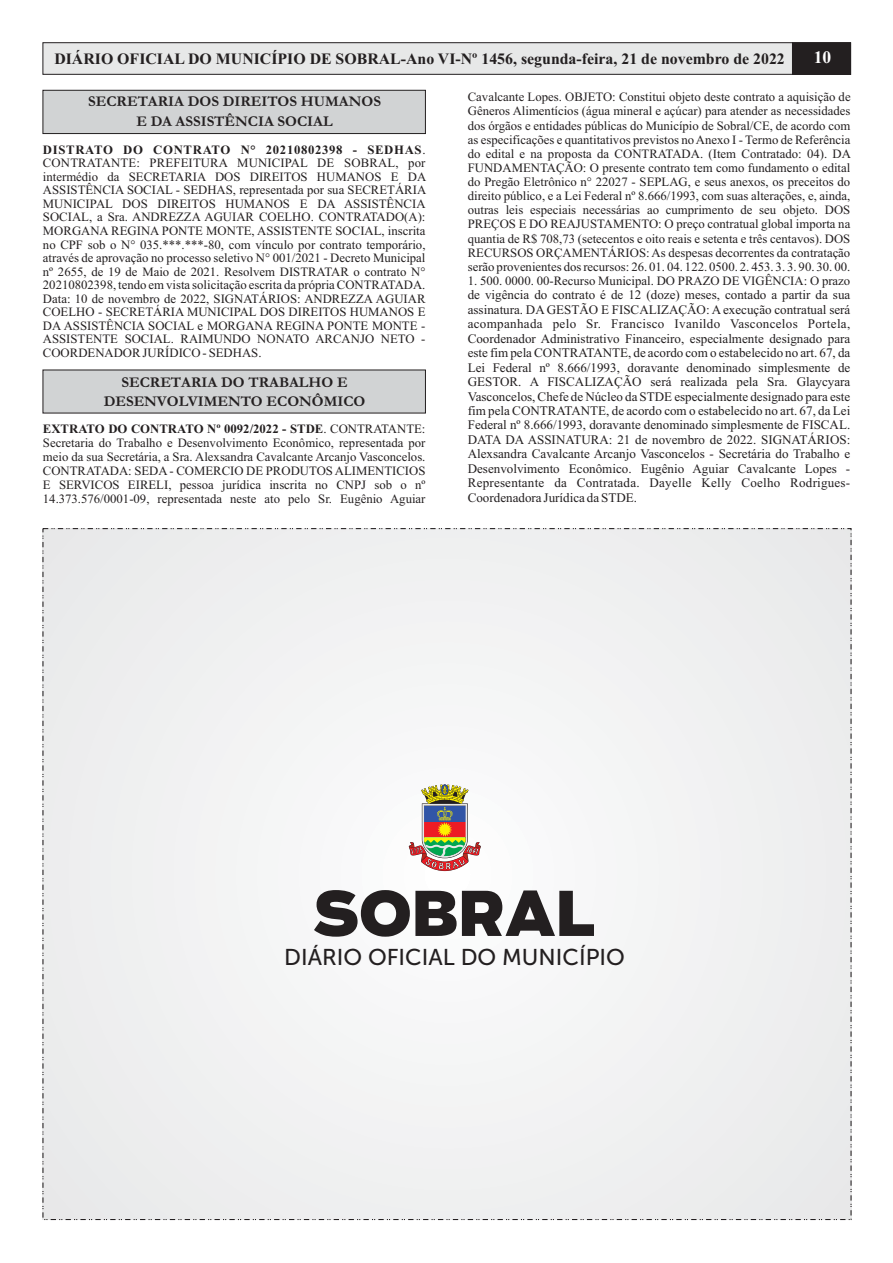
<style>
.page{position:relative;width:893px;height:1263px;background:#fff}
.page>*{position:absolute;margin:0;border:0;box-sizing:border-box;transform-origin:0 0}
.t1{font:900 60.9px "Boomer";color:#231f20}
.t2{font:22.8px "Museo Sans 500";color:#231f20}
.t3{font:700 17.55px "Times New Roman";color:#fff}
.t4{font:700 15.9px "Times New Roman";color:#231f20}
.t5{font:700 15px/19.8px "Garamond";color:#231f20;text-align:center}
.t6{font:13.05px/14.4px "Times New Roman";color:#231f20;text-align:justify}
.t7{font:12.75px/14.1px "Times New Roman";color:#231f20;text-align:justify}
.s1{font-weight:700}
</style>
<div class="page">
<svg style="left:42px;top:42px;width:809px;height:33px;background:#cdcece"></svg>
<hr style="left:792px;top:42px;width:1px;height:32px;background:#231f20">
<div style="left:43px;top:90px;width:383px;height:44px;background:#d1d3d4"></div>
<div style="left:43px;top:370px;width:383px;height:43px;background:#d1d3d4"></div>
<div style="left:43px;top:529px;width:808px;height:690px;background:#f0f1f1"></div>
<img style="left:409px;top:784px;width:72px;height:87px">
<p class="t4" style="left:54px;top:54px;width:732px">DIÁRIO OFICIAL DO MUNICÍPIO DE SOBRAL-Ano VI-Nº 1456, segunda-feira, 21 de novembro de 2022</p>
<p class="t5" style="left:88px;top:93px;width:294px">SECRETARIA DOS DIREITOS HUMANOS<br>E DA ASSISTÊNCIA SOCIAL</p>
<h3 class="t3" style="left:814px;top:51px;width:19px">10</h3>
<p class="t7" style="left:468px;top:91px;width:385px">Cavalcante Lopes. OBJETO: Constitui objeto deste contrato a aquisição de Gêneros Alimentícios (água mineral e açúcar) para atender as necessidades dos órgãos e entidades públicas do Município de Sobral/CE, de acordo com as especificações e quantitativos previstos no Anexo I - Termo de Referência do edital e na proposta da CONTRATADA. (Item Contratado: 04). DA FUNDAMENTAÇÃO: O presente contrato tem como fundamento o edital do Pregão Eletrônico n° 22027 - SEPLAG, e seus anexos, os preceitos do direito público, e a Lei Federal nº 8.666/1993, com suas alterações, e, ainda, outras leis especiais necessárias ao cumprimento de seu objeto. DOS PREÇOS E DO REAJUSTAMENTO: O preço contratual global importa na quantia de R$ 708,73 (setecentos e oito reais e setenta e três centavos). DOS RECURSOS ORÇAMENTÁRIOS: As despesas decorrentes da contratação serão provenientes dos recursos: 26. 01. 04. 122. 0500. 2. 453. 3. 3. 90. 30. 00.</p>
<p class="t7" style="left:468px;top:275px;width:384px">1. 500. 0000. 00-Recurso Municipal. DO PRAZO DE VIGÊNCIA: O prazo</p>
<p class="t6" style="left:468px;top:289px;width:384px">de vigência do contrato é de 12 (doze) meses, contado a partir da sua assinatura. DA GESTÃO E FISCALIZAÇÃO: A execução contratual será acompanhada pelo Sr. Francisco Ivanildo Vasconcelos Portela, Coordenador Administrativo Financeiro, especialmente designado para este fim pela CONTRATANTE, de acordo com o estabelecido no art. 67, da Lei Federal nº 8.666/1993, doravante denominado simplesmente de GESTOR. A FISCALIZAÇÃO será realizada pela Sra. Glaycyara Vasconcelos, Chefe de Núcleo da STDE especialmente designado para este fim pela CONTRATANTE, de acordo com o estabelecido no art. 67, da Lei Federal nº 8.666/1993, doravante denominado simplesmente de FISCAL.<br>DATA DA ASSINATURA: 21 de novembro de 2022. SIGNATÁRIOS:<br>Alexsandra Cavalcante Arcanjo Vasconcelos - Secretária do Trabalho e Desenvolvimento Econômico. Eugênio Aguiar Cavalcante Lopes - Representante da Contratada. Dayelle Kelly Coelho Rodrigues-Coordenadora Jurídica da STDE.</p>
<p class="t7" style="left:43px;top:144px;width:385px;line-height:13.5px"><span class="s1">DISTRATO DO CONTRATO N° 20210802398 - SEDHAS</span>.<br>CONTRATANTE: PREFEITURA MUNICIPAL DE SOBRAL, por intermédio da SECRETARIA DOS DIREITOS HUMANOS E DA ASSISTÊNCIA SOCIAL - SEDHAS, representada por sua SECRETÁRIA MUNICIPAL DOS DIREITOS HUMANOS E DA ASSISTÊNCIA SOCIAL, a Sra. ANDREZZA AGUIAR COELHO. CONTRATADO(A):<br>MORGANA REGINA PONTE MONTE, ASSISTENTE SOCIAL, inscrita no CPF sob o N° 035.***.***-80, com vínculo por contrato temporário, através de aprovação no processo seletivo N° 001/2021 - Decreto Municipal nº 2655, de 19 de Maio de 2021. Resolvem DISTRATAR o contrato N° 20210802398, tendo em vista solicitação escrita da própria CONTRATADA.<br>Data: 10 de novembro de 2022, SIGNATÁRIOS: ANDREZZA AGUIAR COELHO - SECRETÁRIA MUNICIPAL DOS DIREITOS HUMANOS E DA ASSISTÊNCIA SOCIAL e MORGANA REGINA PONTE MONTE - ASSISTENTE SOCIAL. RAIMUNDO NONATO ARCANJO NETO - COORDENADOR JURÍDICO - SEDHAS.</p>
<p class="t5" style="left:104px;top:374px;width:263px">SECRETARIA DO TRABALHO E<br>DESENVOLVIMENTO ECONÔMICO</p>
<p class="t7" style="left:43px;top:422px;width:384px"><span class="s1">EXTRATO DO CONTRATO Nº 0092/2022 - STDE</span>. CONTRATANTE:<br>Secretaria do Trabalho e Desenvolvimento Econômico, representada por meio da sua Secretária, a Sra. Alexsandra Cavalcante Arcanjo Vasconcelos.<br>CONTRATADA: SEDA - COMERCIO DE PRODUTOS ALIMENTICIOS E SERVICOS EIRELI, pessoa jurídica inscrita no CNPJ sob o nº 14.373.576/0001-09, representada neste ato pelo Sr. Eugênio Aguiar</p>
<h1 class="t1" style="left:313px;top:887px;width:282px">SOBRAL</h1>
<h2 class="t2" style="left:284px;top:948px;width:342px">DIÁRIO OFICIAL DO MUNICÍPIO</h2>
</div>
